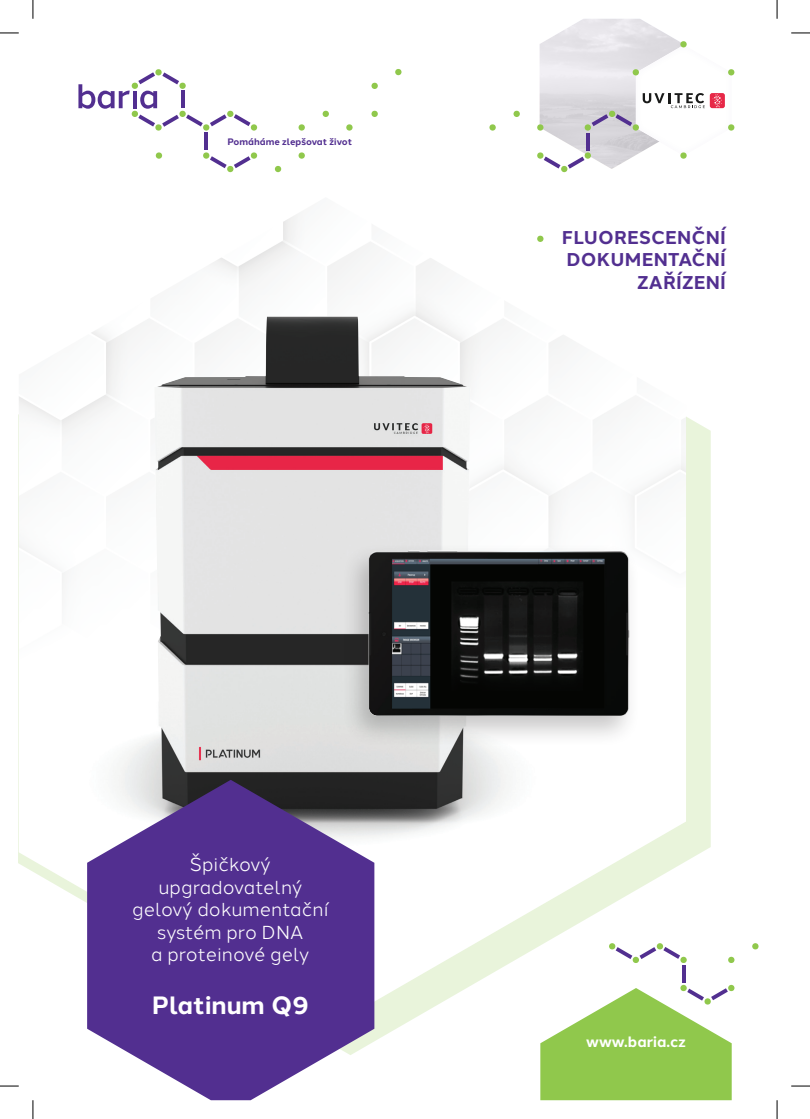
<style>
.page{position:relative;width:810px;height:1119px;background:#fff}
.page>*{position:absolute;margin:0;border:0;box-sizing:border-box;transform-origin:0 0}
.t1{font:700 25px "Halcom";color:#fff}
.t2{font:18.75px/22.5px "Halcom";color:#fff;text-align:center}
.t3{font:700 18.5px/22.2px "Halcom";letter-spacing:.01em;color:#522f90;text-align:right}
.t4{font:700 15px "Halcom";color:#fff}
.t5{font:700 9.38px "Halcom";color:#522f90}
</style>
<div class="page">
<svg style="left:374px;top:417px;width:337px;height:625px;fill:#e9f4db"></svg>
<svg style="left:19px;top:820px;width:667px;height:209px"></svg>
<img style="left:19px;top:213px;width:667px;height:607px">
<svg style="left:537px;top:235px;width:6px;height:7px"></svg>
<svg style="left:371px;top:110px;width:7px;height:7px"></svg>
<svg style="left:395px;top:69px;width:6px;height:6px"></svg>
<svg style="left:371px;top:82px;width:7px;height:7px"></svg>
<svg style="left:323px;top:110px;width:6px;height:7px"></svg>
<svg style="left:275px;top:165px;width:6px;height:7px"></svg>
<svg style="left:299px;top:124px;width:6px;height:7px"></svg>
<svg style="left:156px;top:152px;width:6px;height:7px"></svg>
<svg style="left:299px;top:152px;width:6px;height:7px"></svg>
<svg style="left:346px;top:124px;width:7px;height:7px"></svg>
<hr style="left:204px;top:132px;width:4px;height:18px;background:#522f90">
<svg style="left:203px;top:152px;width:54px;height:20px"></svg>
<svg style="left:78px;top:69px;width:179px;height:62px"></svg>
<svg style="left:513px;top:110px;width:7px;height:7px"></svg>
<svg style="left:489px;top:124px;width:7px;height:7px"></svg>
<svg style="left:537px;top:19px;width:197px;height:153px"></svg>
<img style="left:71px;top:316px;width:481px;height:554px">
<div style="left:341px;top:542px;width:300px;height:205px;background:#231f20;opacity:.25"></div>
<img style="left:369px;top:550px;width:260px;height:165px">
<img style="left:392px;top:558px;width:213px;height:150px">
<svg style="left:728px;top:956px;width:6px;height:7px"></svg>
<svg style="left:752px;top:943px;width:6px;height:6px"></svg>
<hr style="left:682px;top:965px;width:3px;height:17px;background:#522f90">
<svg style="left:609px;top:943px;width:78px;height:20px"></svg>
<svg style="left:540px;top:984px;width:194px;height:115px"></svg>
<svg style="left:87px;top:779px;width:287px;height:320px;background:#6a4f9a"></svg>
<svg style="left:0;top:32px;width:19px;height:2px"></svg>
<svg style="left:791px;top:32px;width:19px;height:2px"></svg>
<svg style="left:0;top:1085px;width:19px;height:1px"></svg>
<svg style="left:791px;top:1085px;width:19px;height:1px"></svg>
<svg style="left:32px;top:0;width:2px;height:19px"></svg>
<svg style="left:32px;top:1100px;width:2px;height:18px"></svg>
<svg style="left:776px;top:0;width:2px;height:19px"></svg>
<svg style="left:776px;top:1100px;width:2px;height:18px"></svg>
<p class="t5" style="left:227px;top:134px;width:126px">Pomáháme zlepšovat život</p>
<p class="t3" style="left:562px;top:225px;width:166px">FLUORESCENČNÍ<br>DOKUMENTAČNÍ<br>ZAŘÍZENÍ</p>
<p class="t2" style="left:132px;top:851px;width:198px">Špičkový upgradovatelný gelový dokumentační systém pro DNA<br>a proteinové gely</p>
<h1 class="t1" style="left:152px;top:984px;width:159px">Platinum Q9</h1>
<p class="t4" style="left:586px;top:1029px;width:101px">www.baria.cz</p>
</div>
